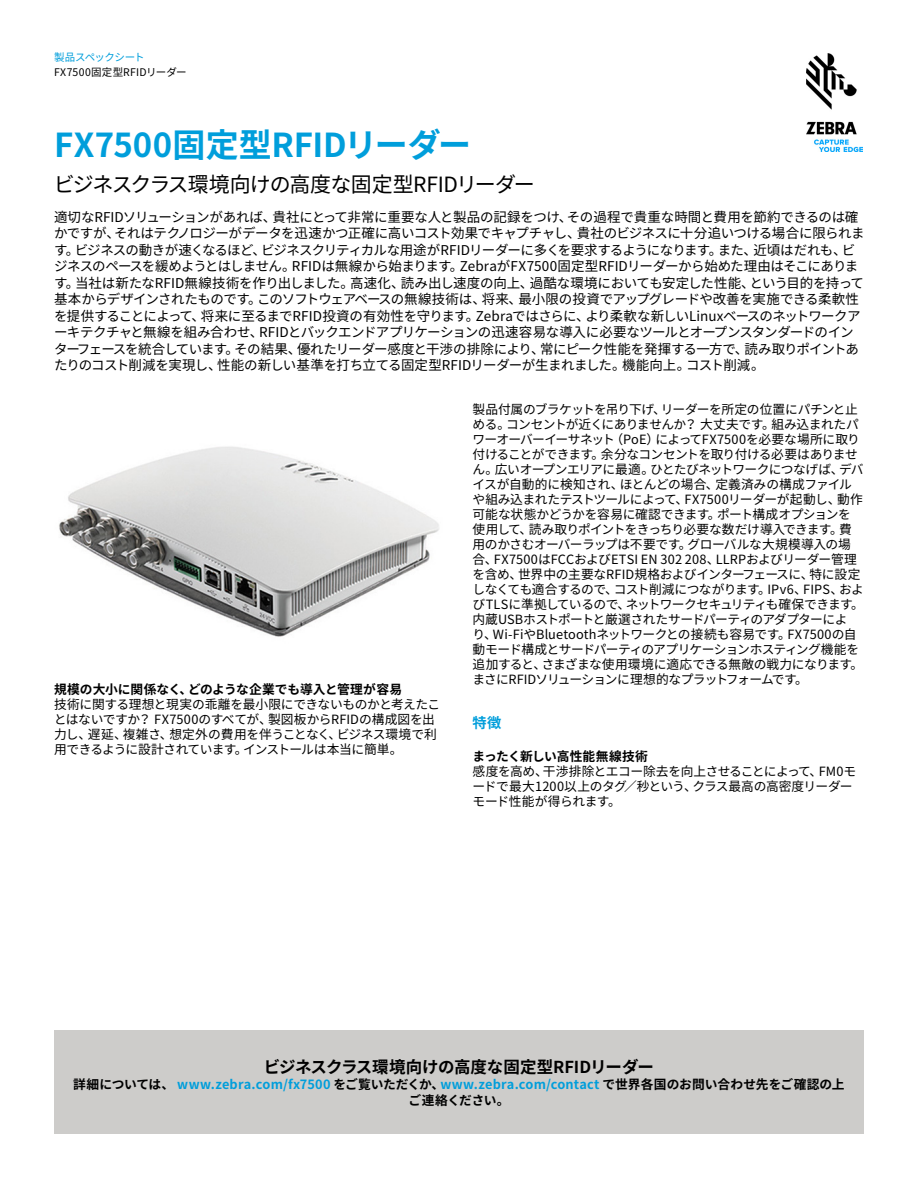
<style>
.page{position:relative;width:918px;height:1188px;background:#fff}
.page>*{position:absolute;margin:0;border:0;box-sizing:border-box;transform-origin:0 0}
.t1{font:700 33px "Noto Sans CJ Kjp";letter-spacing:-.005em;color:#009edb}
.t2{font:21px "Noto Sans CJ Kjp";letter-spacing:-.035em;color:#000}
.t3{font:700 16.5px "Noto Sans CJ Kjp";letter-spacing:-.01em;color:#000}
.t4{font:700 14.25px "Noto Sans CJ Kjp";color:#009edb}
.t5{font:13.5px/16.5px "Noto Sans CJ Kjp";letter-spacing:-.03em;color:#000}
.t6{font:12.75px/15px "Noto Sans CJ Kjp";letter-spacing:-.03em;color:#000}
.t7{font:700 12.75px/15.8px "Noto Sans CJ Kjp";letter-spacing:.005em;color:#000;text-align:center}
.t8{font:10.5px "Noto Sans CJ Kjp";letter-spacing:.02em;color:#000}
.t9{font:10.5px "Noto Sans CJ Kjp";letter-spacing:-.055em;color:#009edb}
.s1{color:#009edb}
</style>
<div class="page">
<img style="left:806px;top:54px;width:56px;height:97px">
<div style="left:54px;top:1031px;width:810px;height:103px;background:#cdccca"></div>
<img style="left:59px;top:446px;width:380px;height:191px">
<p class="t9" style="left:54px;top:52px;width:92px">製品スペックシート</p>
<p class="t8" style="left:54px;top:66px;width:134px">FX7500固定型RFIDリーダー</p>
<h1 class="t1" style="left:54px;top:127px;width:419px">FX7500固定型RFIDリーダー</h1>
<h2 class="t2" style="left:54px;top:172px;width:482px">ビジネスクラス環境向けの高度な固定型RFIDリーダー</h2>
<p class="t5" style="left:54px;top:209px;width:812px">適切なRFIDソリューションがあれば、貴社にとって非常に重要な人と製品の記録をつけ、その過程で貴重な時間と費用を節約できるのは確かですが、それはテクノロジーがデータを迅速かつ正確に高いコスト効果でキャプチャし、貴社のビジネスに十分追いつける場合に限られます。ビジネスの動きが速くなるほど、ビジネスクリティカルな用途がRFIDリーダーに多くを要求するようになります。また、近頃はだれも、ビジネスのペースを緩めようとはしません。RFIDは無線から始まります。ZebraがFX7500固定型RFIDリーダーから始めた理由はそこにあります。当社は新たなRFID無線技術を作り出しました。高速化、読み出し速度の向上、過酷な環境においても安定した性能、という目的を持って基本からデザインされたものです。このソフトウェアベースの無線技術は、将来、最小限の投資でアップグレードや改善を実施できる柔軟性を提供することによって、将来に至るまでRFID投資の有効性を守ります。Zebraではさらに、より柔軟な新しいLinuxベースのネットワークアーキテクチャと無線を組み合わせ、RFIDとバックエンドアプリケーションの迅速容易な導入に必要なツールとオープンスタンダードのインターフェースを統合しています。その結果、優れたリーダー感度と干渉の排除により、常にピーク性能を発揮する一方で、読み取りポイントあたりのコスト削減を実現し、性能の新しい基準を打ち立てる固定型RFIDリーダーが生まれました。機能向上。コスト削減。</p>
<p class="t7" style="left:54px;top:681px;width:350px">規模の大小に関係なく、どのような企業でも導入と管理が容易</p>
<p class="t6" style="left:54px;top:697px;width:388px">技術に関する理想と現実の乖離を最小限にできないものかと考えたことはないですか？ FX7500のすべてが、製図板からRFIDの構成図を出力し、遅延、複雑さ、想定外の費用を伴うことなく、ビジネス環境で利用できるように設計されています。インストールは本当に簡単。</p>
<p class="t6" style="left:472px;top:402px;width:393px">製品付属のブラケットを吊り下げ、リーダーを所定の位置にパチンと止める。コンセントが近くにありませんか？ 大丈夫です。組み込まれたパワーオーバーイーサネット（PoE）によってFX7500を必要な場所に取り付けることができます。余分なコンセントを取り付ける必要はありません。広いオープンエリアに最適。ひとたびネットワークにつなげば、デバイスが自動的に検知され、ほとんどの場合、定義済みの構成ファイルや組み込まれたテストツールによって、FX7500リーダーが起動し、動作可能な状態かどうかを容易に確認できます。ポート構成オプションを使用して、読み取りポイントをきっちり必要な数だけ導入できます。費用のかさむオーバーラップは不要です。グローバルな大規模導入の場合、FX7500はFCCおよびETSI EN 302 208、LLRPおよびリーダー管理を含め、世界中の主要なRFID規格およびインターフェースに、特に設定しなくても適合するので、コスト削減につながります。IPv6、FIPS、およびTLSに準拠しているので、ネットワークセキュリティも確保できます。内蔵USBホストポートと厳選されたサードパーティのアダプターによ<br>り、Wi-FiやBluetoothネットワークとの接続も容易です。FX7500の自動モード構成とサードパーティのアプリケーションホスティング機能を追加すると、さまざまな使用環境に適応できる無敵の戦力になります。まさにRFIDソリューションに理想的なプラットフォームです。</p>
<p class="t4" style="left:472px;top:714px;width:30px">特徴</p>
<p class="t7" style="left:472px;top:748px;width:177px">まったく新しい高性能無線技術</p>
<p class="t6" style="left:472px;top:764px;width:385px">感度を高め、干渉排除とエコー除去を向上させることによって、FM0モードで最大1200以上のタグ／秒という、クラス最高の高密度リーダーモード性能が得られます。</p>
<p class="t3" style="left:264px;top:1058px;width:392px">ビジネスクラス環境向けの高度な固定型RFIDリーダー</p>
<p class="t7" style="left:73px;top:1077px;width:773px">詳細については、 <span class="s1">www.zebra.com/fx7500</span> をご覧いただくか、<span class="s1">www.zebra.com/contact</span> で世界各国のお問い合わせ先をご確認の上ご連絡ください。</p>
</div>
